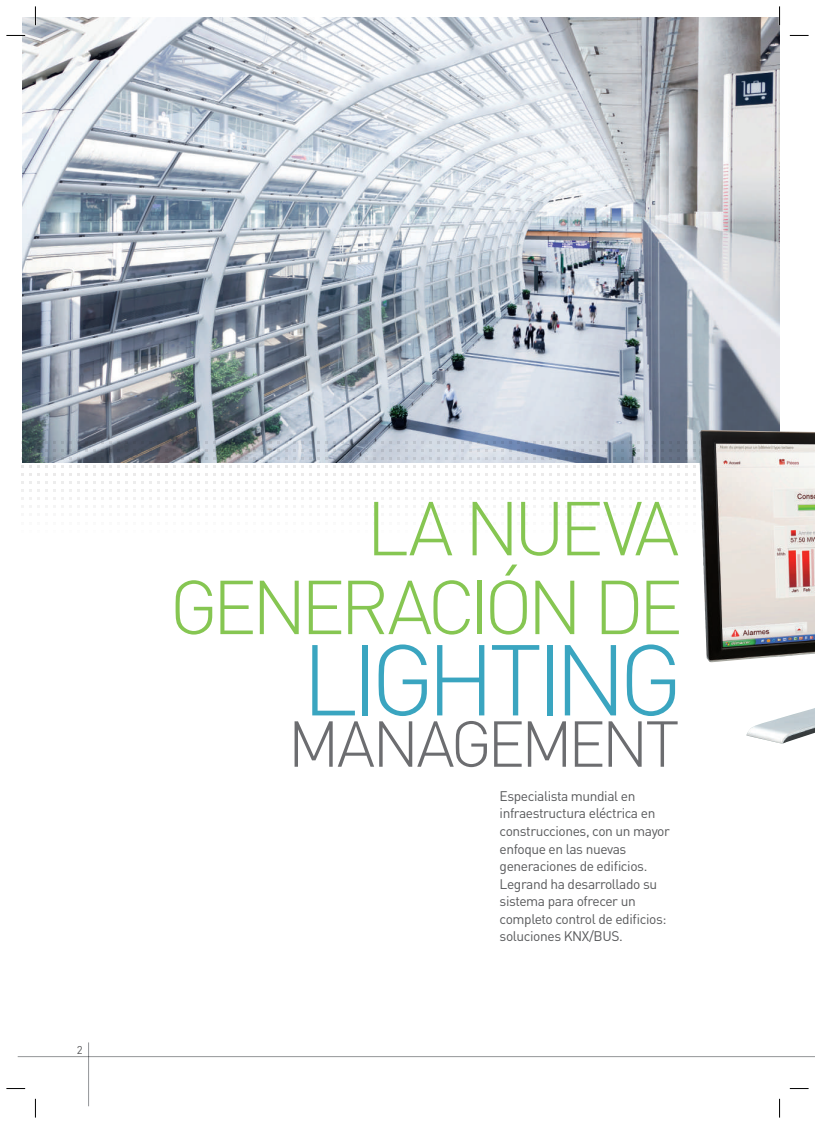
<style>
.page{position:relative;width:815px;height:1124px;background:#fff}
.page>*{position:absolute;margin:0;border:0;box-sizing:border-box;transform-origin:0 0}
.t1{font:300 98.75px "DIN Pro";letter-spacing:-.085em;color:#3aa5c0}
.t2{font:300 75px/78.8px "DIN Pro";letter-spacing:-.08em;color:#86c652;text-align:right}
.t3{font:300 63.75px "DIN Pro";letter-spacing:-.065em;color:#6c6d70}
.t4{font:13.75px/17.5px "DIN Pro";letter-spacing:-.03em;color:#57585a}
.t5{font:11.25px "DIN Pro";color:#57585a}
</style>
<div class="page">
<hr style="left:18px;top:1056px;width:797px;height:1px;background:#939598">
<hr style="left:88px;top:1042px;width:1px;height:64px;background:#939598">
<img style="left:22px;top:18px;width:758px;height:444px">
<img style="left:699px;top:430px;width:116px;height:313px">
<svg style="left:6px;top:35px;width:19px;height:1px"></svg>
<svg style="left:790px;top:35px;width:19px;height:1px"></svg>
<svg style="left:6px;top:1088px;width:19px;height:1px"></svg>
<svg style="left:790px;top:1088px;width:19px;height:1px"></svg>
<svg style="left:35px;top:6px;width:1px;height:19px"></svg>
<svg style="left:35px;top:1098px;width:1px;height:19px"></svg>
<svg style="left:779px;top:6px;width:1px;height:19px"></svg>
<svg style="left:779px;top:1098px;width:1px;height:19px"></svg>
<p class="t5" style="left:77px;top:1041px;width:7px">2</p>
<h2 class="t2" style="left:169px;top:485px;width:515px">LA NUEVA<br>GENERACIÓN DE</h2>
<h1 class="t1" style="left:301px;top:612px;width:383px">LIGHTING</h1>
<h3 class="t3" style="left:288px;top:700px;width:393px">MANAGEMENT</h3>
<p class="t4" style="left:500px;top:786px;width:172px">Especialista mundial en infraestructura eléctrica en construcciones, con un mayor enfoque en las nuevas generaciones de edificios.<br>Legrand ha desarrollado su sistema para ofrecer un completo control de edificios: soluciones KNX/BUS.</p>
</div>
